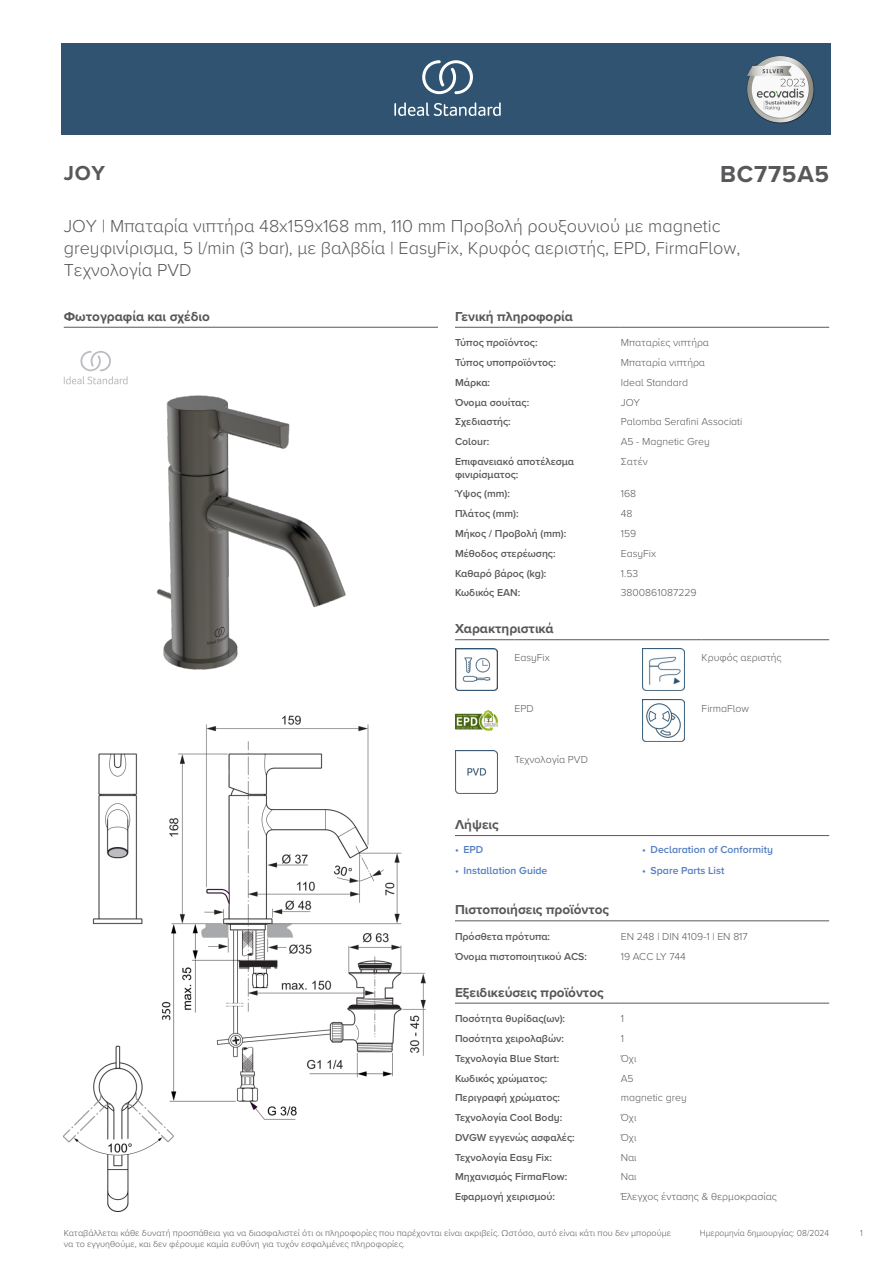
<style>
.page{position:relative;width:893px;height:1263px;background:#fff}
.page>*{position:absolute;margin:0;border:0;box-sizing:border-box;transform-origin:0 0}
.ID{font:700 24px "Proxima Nova A";letter-spacing:.035em;color:#57585a}
.SUITE_NAME{font:700 21px "Proxima Nova A";color:#57585a}
.Product_description__L3{font:300 18px/21.6px "Proxima Nova A";color:#57585a}
.head_9pt{font:700 13.5px "Proxima Nova A";color:#57585a}
.head_general{font:600 10.5px/12.6px "Proxima Nova A";color:#57585a}
.value_general{font:300 10.5px "Proxima Nova A";color:#57585a}
.t1{font:600 10.5px "Proxima Nova A";color:#547ec0}
.Disclaimer{font:300 9px/10.8px "Proxima Nova A";color:#57585a}
.Date_created{font:300 9px "Proxima Nova A";color:#57585a;scale:.95 1}
.Disclaimer-2{font:300 9px "Proxima Nova A";color:#57585a;scale:.95 1}
</style>
<div class="page">
<div style="left:62px;top:43px;width:769px;height:91px;background:#2f5371"></div>
<hr style="left:455px;top:327px;width:166px;height:1px;background:#57585a">
<hr style="left:621px;top:327px;width:208px;height:1px;background:#57585a">
<hr style="left:455px;top:639px;width:59px;height:1px;background:#57585a">
<hr style="left:514px;top:639px;width:128px;height:1px;background:#57585a">
<hr style="left:642px;top:639px;width:60px;height:1px;background:#57585a">
<hr style="left:702px;top:639px;width:127px;height:1px;background:#57585a">
<img style="left:455px;top:648px;width:42px;height:43px">
<img style="left:642px;top:648px;width:43px;height:43px">
<img style="left:455px;top:710px;width:42px;height:21px">
<img style="left:642px;top:699px;width:43px;height:43px">
<img style="left:455px;top:750px;width:42px;height:43px">
<hr style="left:455px;top:835px;width:187px;height:1px;background:#57585a">
<hr style="left:642px;top:835px;width:187px;height:1px;background:#57585a">
<hr style="left:455px;top:920px;width:166px;height:1px;background:#57585a">
<hr style="left:621px;top:920px;width:208px;height:1px;background:#57585a">
<hr style="left:455px;top:1003px;width:166px;height:1px;background:#57585a">
<hr style="left:621px;top:1003px;width:208px;height:1px;background:#57585a">
<img style="left:64px;top:715px;width:361px;height:496px">
<hr style="left:64px;top:327px;width:374px;height:1px;background:#57585a">
<svg style="left:64px;top:351px;width:64px;height:33px"></svg>
<img style="left:157px;top:395px;width:189px;height:275px">
<svg style="left:394px;top:102px;width:107px;height:14px"></svg>
<svg style="left:422px;top:60px;width:51px;height:34px"></svg>
<img style="left:746px;top:56px;width:68px;height:67px">
<p class="SUITE_NAME" style="left:64px;top:157px;width:43px">JOY</p>
<p class="ID" style="left:720px;top:156px;width:111px">BC775A5</p>
<p class="Product_description__L3" style="left:64px;top:214px;width:678px">JOY | Μπαταρία νιπτήρα 48x159x168 mm, 110 mm Προβολή ρουξουνιού με magnetic greyφινίρισμα, 5 l/min (3 bar), με βαλβδία | EasyFix, Κρυφός αεριστής, EPD, FirmaFlow,<br>Τεχνολογία PVD</p>
<p class="head_9pt" style="left:64px;top:306px;width:148px">Φωτογραφία και σχέδιο</p>
<p class="head_9pt" style="left:455px;top:306px;width:119px">Γενική πληροφορία</p>
<p class="head_general" style="left:455px;top:336px;width:84px">Τύπος προϊόντος:</p>
<p class="value_general" style="left:621px;top:335px;width:90px">Μπαταρίες νιπτήρα</p>
<p class="head_general" style="left:455px;top:356px;width:102px">Τύπος υποπροϊόντος:</p>
<p class="value_general" style="left:621px;top:355px;width:86px">Μπαταρία νιπτήρα</p>
<p class="head_general" style="left:455px;top:376px;width:37px">Μάρκα:</p>
<p class="value_general" style="left:621px;top:375px;width:69px">Ideal Standard</p>
<p class="head_general" style="left:455px;top:396px;width:76px">Όνομα σουίτας:</p>
<p class="value_general" style="left:621px;top:394px;width:21px">JOY</p>
<p class="head_general" style="left:455px;top:415px;width:57px">Σχεδιαστής:</p>
<p class="value_general" style="left:621px;top:414px;width:123px">Palomba Serafini Associati</p>
<p class="head_general" style="left:455px;top:435px;width:36px">Colour:</p>
<p class="value_general" style="left:621px;top:434px;width:91px">A5 - Magnetic Grey</p>
<p class="head_general" style="left:455px;top:455px;width:121px">Επιφανειακό αποτέλεσμα φινιρίσματος:</p>
<p class="value_general" style="left:621px;top:454px;width:29px">Σατέν</p>
<p class="head_general" style="left:455px;top:487px;width:57px">Ύψος (mm):</p>
<p class="value_general" style="left:621px;top:486px;width:17px">168</p>
<p class="head_general" style="left:455px;top:507px;width:65px">Πλάτος (mm):</p>
<p class="value_general" style="left:621px;top:506px;width:13px">48</p>
<p class="head_general" style="left:455px;top:527px;width:113px">Μήκος / Προβολή (mm):</p>
<p class="value_general" style="left:621px;top:526px;width:17px">159</p>
<p class="head_general" style="left:455px;top:547px;width:102px">Μέθοδος στερέωσης:</p>
<p class="value_general" style="left:621px;top:545px;width:37px">EasyFix</p>
<p class="head_general" style="left:455px;top:566px;width:93px">Καθαρό βάρος (kg):</p>
<p class="value_general" style="left:621px;top:565px;width:19px">1.53</p>
<p class="head_general" style="left:455px;top:586px;width:67px">Κωδικός EAN:</p>
<p class="value_general" style="left:621px;top:585px;width:77px">3800861087229</p>
<p class="head_9pt" style="left:455px;top:619px;width:100px">Χαρακτηριστικά</p>
<p class="value_general" style="left:514px;top:650px;width:37px">EasyFix</p>
<p class="value_general" style="left:702px;top:650px;width:82px">Κρυφός αεριστής</p>
<p class="value_general" style="left:514px;top:701px;width:21px">EPD</p>
<p class="value_general" style="left:702px;top:701px;width:49px">FirmaFlow</p>
<p class="value_general" style="left:514px;top:752px;width:75px">Τεχνολογία PVD</p>
<p class="head_9pt" style="left:455px;top:815px;width:45px">Λήψεις</p>
<p class="t1" style="left:455px;top:841px;width:30px">• EPD</p>
<p class="t1" style="left:642px;top:841px;width:132px">• Declaration of Conformity</p>
<p class="t1" style="left:455px;top:862px;width:94px">• Installation Guide</p>
<p class="t1" style="left:642px;top:862px;width:84px">• Spare Parts List</p>
<p class="head_9pt" style="left:455px;top:900px;width:156px">Πιστοποιήσεις προϊόντος</p>
<p class="head_general" style="left:455px;top:930px;width:97px">Πρόσθετα πρότυπα:</p>
<p class="value_general" style="left:621px;top:929px;width:128px">EN 248 | DIN 4109-1 | EN 817</p>
<p class="head_general" style="left:455px;top:950px;width:133px">Όνομα πιστοποιητικού ACS:</p>
<p class="value_general" style="left:621px;top:948px;width:67px">19 ACC LY 744</p>
<p class="head_9pt" style="left:455px;top:982px;width:150px">Εξειδικεύσεις προϊόντος</p>
<p class="head_general" style="left:455px;top:1012px;width:112px">Ποσότητα θυρίδας(ων):</p>
<p class="value_general" style="left:621px;top:1011px;width:5px">1</p>
<p class="head_general" style="left:455px;top:1032px;width:110px">Ποσότητα χειρολαβών:</p>
<p class="value_general" style="left:621px;top:1031px;width:5px">1</p>
<p class="head_general" style="left:455px;top:1052px;width:106px">Τεχνολογία Blue Start:</p>
<p class="value_general" style="left:621px;top:1050px;width:17px">Όχι</p>
<p class="head_general" style="left:455px;top:1071px;width:94px">Κωδικός χρώματος:</p>
<p class="value_general" style="left:621px;top:1070px;width:14px">A5</p>
<p class="head_general" style="left:455px;top:1091px;width:107px">Περιγραφή χρώματος:</p>
<p class="value_general" style="left:621px;top:1090px;width:67px">magnetic grey</p>
<p class="head_general" style="left:455px;top:1111px;width:109px">Τεχνολογία Cool Body:</p>
<p class="value_general" style="left:621px;top:1110px;width:17px">Όχι</p>
<p class="head_general" style="left:455px;top:1131px;width:121px">DVGW εγγενώς ασφαλές:</p>
<p class="value_general" style="left:621px;top:1129px;width:17px">Όχι</p>
<p class="head_general" style="left:455px;top:1150px;width:98px">Τεχνολογία Easy Fix:</p>
<p class="value_general" style="left:621px;top:1149px;width:17px">Ναι</p>
<p class="head_general" style="left:455px;top:1170px;width:114px">Μηχανισμός FirmaFlow:</p>
<p class="value_general" style="left:621px;top:1169px;width:17px">Ναι</p>
<p class="head_general" style="left:455px;top:1190px;width:102px">Εφαρμογή χειρισμού:</p>
<p class="value_general" style="left:621px;top:1189px;width:158px">Έλεγχος έντασης &amp; θερμοκρασίας</p>
<p class="Disclaimer" style="left:64px;top:1227px;width:609px">Καταβάλλεται κάθε δυνατή προσπάθεια για να διασφαλιστεί ότι οι πληροφορίες που παρέχονται είναι ακριβείς. Ωστόσο, αυτό είναι κάτι που δεν μπορούμε να το εγγυηθούμε, και δεν φέρουμε καμία ευθύνη για τυχόν εσφαλμένες πληροφορίες.</p>
<p class="Date_created" style="left:700px;top:1226px;width:138px">Ημερομηνία δημιουργίας: 08/2024</p>
<p class="Disclaimer-2" style="left:860px;top:1226px;width:4px">1</p>
</div>
